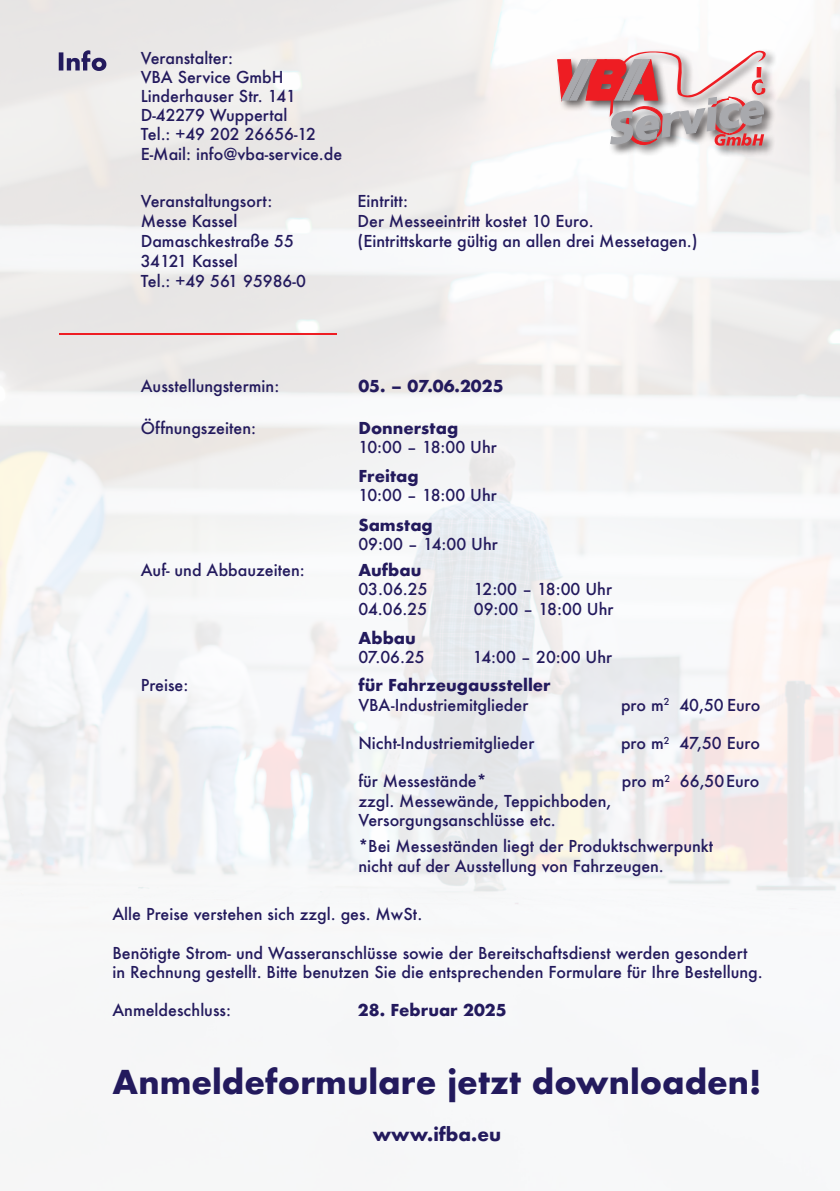
<style>
.page{position:relative;width:840px;height:1191px;background:#fff}
.page>*{position:absolute;margin:0;border:0;box-sizing:border-box;transform-origin:0 0}
.t1{font:700 32px "Futura";color:#231a5d}
.t2{font:700 18px "Futura";color:#231a5d}
.t3{font:500 16px/19.2px "Futura";color:#231a5d}
.t4{font:700 16px "Futura";color:#231a5d}
.s1{font-weight:700}
</style>
<div class="page">
<img style="left:0;top:0;width:839px;height:909px">
<div style="left:554px;top:48px;width:223px;height:110px;background:#231f20;opacity:.75"></div>
<svg style="left:557px;top:50px;width:208px;height:96px"></svg>
<svg style="left:59px;top:50px;width:47px;height:21px"></svg>
<hr style="left:59px;top:333px;width:277px;height:1px;background:#ee1d23">
<p class="t3" style="left:141px;top:48px;width:94px">Veranstalter:</p>
<p class="t3" style="left:141px;top:67px;width:144px">VBA Service GmbH</p>
<p class="t3" style="left:141px;top:86px;width:157px">Linderhauser Str. 141</p>
<p class="t3" style="left:141px;top:105px;width:148px">D-42279 Wuppertal</p>
<p class="t3" style="left:141px;top:125px;width:177px">Tel.: +49 202 26656-12</p>
<p class="t3" style="left:141px;top:144px;width:203px">E-Mail: info@vba-service.de</p>
<p class="t3" style="left:141px;top:191px;width:133px">Veranstaltungsort:</p>
<p class="t3" style="left:141px;top:211px;width:98px">Messe Kassel</p>
<p class="t3" style="left:141px;top:231px;width:155px">Damaschkestraße 55</p>
<p class="t3" style="left:141px;top:251px;width:98px">34121 Kassel</p>
<p class="t3" style="left:141px;top:271px;width:166px">Tel.: +49 561 95986-0</p>
<p class="t3" style="left:357px;top:191px;width:52px">Eintritt:</p>
<p class="t3" style="left:357px;top:211px;width:237px">Der Messeeintritt kostet 10 Euro.</p>
<p class="t3" style="left:357px;top:231px;width:341px">(Eintrittskarte gültig an allen drei Messetagen.)</p>
<p class="t3" style="left:141px;top:376px;width:140px">Ausstellungstermin:</p>
<p class="t3" style="left:141px;top:418px;width:117px">Öffnungszeiten:</p>
<p class="t4" style="left:358px;top:374px;width:147px">05. – 07.06.2025</p>
<p class="t4" style="left:358px;top:416px;width:101px">Donnerstag</p>
<p class="t3" style="left:358px;top:437px;width:140px">10:00 – 18:00 Uhr</p>
<p class="t3" style="left:358px;top:466px;width:140px"><span class="s1">Freitag<br></span>10:00 – 18:00 Uhr</p>
<p class="t4" style="left:358px;top:513px;width:76px">Samstag</p>
<p class="t3" style="left:358px;top:534px;width:141px">09:00 – 14:00 Uhr</p>
<p class="t3" style="left:141px;top:560px;width:165px">Auf- und Abbauzeiten:</p>
<p class="t4" style="left:358px;top:558px;width:64px">Aufbau</p>
<p class="t3" style="left:358px;top:579px;width:71px">03.06.25</p>
<p class="t3" style="left:473px;top:579px;width:140px">12:00 – 18:00 Uhr</p>
<p class="t3" style="left:358px;top:599px;width:70px">04.06.25</p>
<p class="t3" style="left:473px;top:599px;width:141px">09:00 – 18:00 Uhr</p>
<p class="t3" style="left:358px;top:628px;width:68px"><span class="s1">Abbau<br></span>07.06.25</p>
<p class="t3" style="left:472px;top:647px;width:141px">14:00 – 20:00 Uhr</p>
<p class="t3" style="left:141px;top:675px;width:49px">Preise:</p>
<p class="t4" style="left:358px;top:674px;width:194px">für Fahrzeugaussteller</p>
<p class="t3" style="left:358px;top:695px;width:171px">VBA-Industriemitglieder</p>
<p class="t3" style="left:620px;top:695px;width:141px">pro m<sup>2</sup> 40,50 Euro</p>
<p class="t3" style="left:358px;top:733px;width:177px">Nicht-Industriemitglieder</p>
<p class="t3" style="left:620px;top:733px;width:140px">pro m<sup>2</sup> 47,50 Euro</p>
<p class="t3" style="left:358px;top:771px;width:130px">für Messestände*</p>
<p class="t3" style="left:621px;top:771px;width:139px">pro m<sup>2</sup> 66,50 Euro</p>
<p class="t3" style="left:358px;top:791px;width:254px">zzgl. Messewände, Teppichboden,</p>
<p class="t3" style="left:358px;top:810px;width:199px">Versorgungsanschlüsse etc.</p>
<p class="t3" style="left:358px;top:836px;width:356px">*Bei Messeständen liegt der Produktschwerpunkt</p>
<p class="t3" style="left:358px;top:856px;width:307px">nicht auf der Ausstellung von Fahrzeugen.</p>
<p class="t3" style="left:112px;top:904px;width:311px">Alle Preise verstehen sich zzgl. ges. MwSt.</p>
<p class="t3" style="left:112px;top:943px;width:636px">Benötigte Strom- und Wasseranschlüsse sowie der Bereitschaftsdienst werden gesondert</p>
<p class="t3" style="left:112px;top:962px;width:651px">in Rechnung gestellt. Bitte benutzen Sie die entsprechenden Formulare für Ihre Bestellung.</p>
<p class="t3" style="left:112px;top:1000px;width:120px">Anmeldeschluss:</p>
<p class="t4" style="left:358px;top:998px;width:150px">28. Februar 2025</p>
<p class="t1" style="left:112px;top:1059px;width:650px">Anmeldeformulare jetzt downloaden!</p>
<p class="t2" style="left:372px;top:1120px;width:130px">www.ifba.eu</p>
</div>
